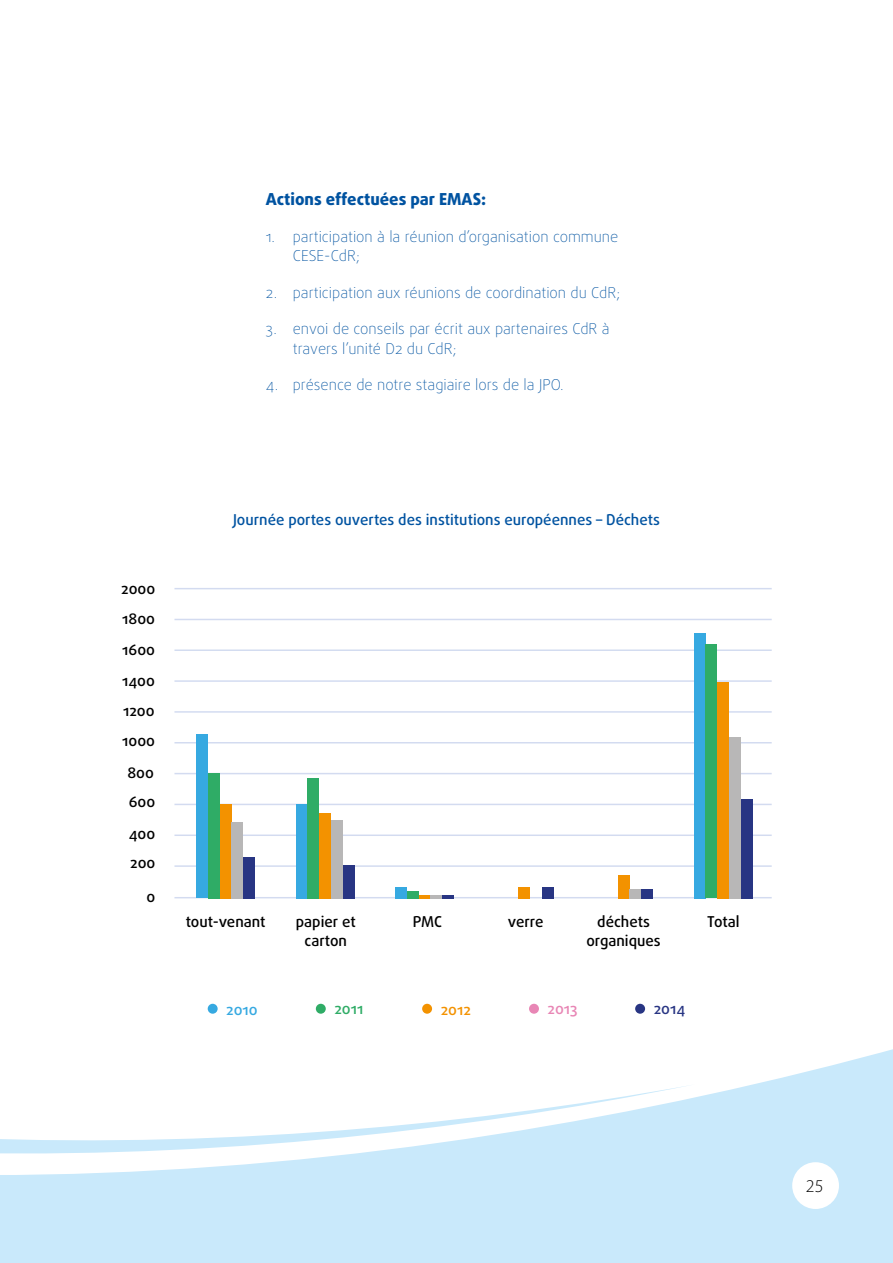
<style>
.page{position:relative;width:893px;height:1263px;background:#fff}
.page>*{position:absolute;margin:0;border:0;box-sizing:border-box;transform-origin:0 0}
.t1{font:300 18px "Myriad Pro";color:#000}
.t2{font:800 16.5px "Daxline Pro";color:#0053a1}
.t3{font:100 15px/19.5px "Daxline Pro";color:#0053a1}
.t4{font:500 15px/19.5px "Daxline Pro";color:#000;text-align:center}
.t5{font:500 15px "Daxline Pro";color:#0053a1}
.t6{font:500 15px "Daxline Pro";color:#36a9e1}
.t7{font:500 15px "Daxline Pro";color:#2fac66}
.t8{font:500 15px "Daxline Pro";color:#f39200}
.t9{font:500 15px "Daxline Pro";color:#e886b5}
.t10{font:500 15px "Daxline Pro";color:#283583}
</style>
<div class="page">
<svg style="left:0;top:1049px;width:893px;height:214px;fill:#c9e9fb"></svg>
<div style="left:792px;top:1162px;width:47px;height:47px;background:#fff;border-radius:50%"></div>
<hr style="left:174px;top:711px;width:598px;height:2px;background:#c8d3ed">
<hr style="left:174px;top:680px;width:598px;height:2px;background:#c8d3ed">
<hr style="left:174px;top:649px;width:598px;height:2px;background:#c8d3ed">
<hr style="left:174px;top:619px;width:598px;height:1px;background:#c8d3ed">
<hr style="left:174px;top:588px;width:598px;height:1px;background:#c8d3ed">
<hr style="left:174px;top:742px;width:598px;height:1px;background:#c8d3ed">
<hr style="left:174px;top:773px;width:598px;height:1px;background:#c8d3ed">
<hr style="left:174px;top:804px;width:598px;height:1px;background:#c8d3ed">
<hr style="left:174px;top:834px;width:598px;height:2px;background:#c8d3ed">
<hr style="left:174px;top:865px;width:598px;height:2px;background:#c8d3ed">
<hr style="left:174px;top:897px;width:598px;height:1px;background:#c8d3ed">
<div style="left:196px;top:734px;width:12px;height:164px;background:#36a9e1"></div>
<div style="left:296px;top:804px;width:11px;height:94px;background:#36a9e1"></div>
<div style="left:395px;top:887px;width:12px;height:11px;background:#36a9e1"></div>
<div style="left:694px;top:632px;width:11px;height:266px;background:#36a9e1"></div>
<div style="left:208px;top:773px;width:12px;height:125px;background:#2fac66"></div>
<div style="left:307px;top:778px;width:12px;height:120px;background:#2fac66"></div>
<div style="left:407px;top:891px;width:12px;height:7px;background:#2fac66"></div>
<div style="left:705px;top:644px;width:12px;height:254px;background:#2fac66"></div>
<div style="left:220px;top:804px;width:11px;height:94px;background:#f39200"></div>
<div style="left:319px;top:813px;width:12px;height:85px;background:#f39200"></div>
<div style="left:518px;top:887px;width:12px;height:11px;background:#f39200"></div>
<div style="left:717px;top:682px;width:12px;height:216px;background:#f39200"></div>
<div style="left:618px;top:875px;width:11px;height:23px;background:#f39200"></div>
<div style="left:231px;top:822px;width:12px;height:76px;background:#b8b7b7"></div>
<div style="left:331px;top:820px;width:12px;height:78px;background:#b8b7b7"></div>
<div style="left:729px;top:737px;width:12px;height:161px;background:#b8b7b7"></div>
<div style="left:629px;top:889px;width:12px;height:9px;background:#b8b7b7"></div>
<div style="left:243px;top:857px;width:12px;height:41px;background:#283583"></div>
<div style="left:343px;top:865px;width:11px;height:33px;background:#283583"></div>
<svg style="left:419px;top:895px;width:35px;height:3px"></svg>
<div style="left:542px;top:887px;width:11px;height:11px;background:#283583"></div>
<div style="left:741px;top:799px;width:11px;height:99px;background:#283583"></div>
<div style="left:641px;top:889px;width:12px;height:9px;background:#283583"></div>
<div style="left:208px;top:1004px;width:10px;height:10px;background:#36a9e1;border-radius:50%"></div>
<div style="left:316px;top:1004px;width:10px;height:10px;background:#2fac66;border-radius:50%"></div>
<div style="left:422px;top:1004px;width:10px;height:10px;background:#f39200;border-radius:50%"></div>
<div style="left:529px;top:1004px;width:10px;height:10px;background:#e886b5;border-radius:50%"></div>
<div style="left:635px;top:1004px;width:10px;height:10px;background:#283583;border-radius:50%"></div>
<p class="t2" style="left:266px;top:188px;width:222px">Actions effectuées par EMAS:</p>
<p class="t3" style="left:293px;top:227px;width:327px;text-indent:-27px">1. participation à la réunion d’organisation commune<br>CESE-CdR;</p>
<p class="t3" style="left:266px;top:283px;width:356px">2. participation aux réunions de coordination du CdR;</p>
<p class="t3" style="left:293px;top:319px;width:318px;text-indent:-27px">3. envoi de conseils par écrit aux partenaires CdR à travers l’unité D2 du CdR;</p>
<p class="t3" style="left:266px;top:375px;width:299px">4. présence de notre stagiaire lors de la JPO.</p>
<p class="t4" style="left:121px;top:579px;width:36px">2000</p>
<p class="t4" style="left:122px;top:609px;width:34px">1800</p>
<p class="t4" style="left:122px;top:640px;width:34px">1600</p>
<p class="t4" style="left:122px;top:671px;width:34px">1400</p>
<p class="t4" style="left:123px;top:701px;width:33px">1200</p>
<p class="t4" style="left:122px;top:725px;width:34px;line-height:32px">1000<br>800</p>
<p class="t4" style="left:129px;top:785px;width:28px;line-height:32.5px;text-align:left">600<br>400</p>
<p class="t4" style="left:130px;top:853px;width:27px">200</p>
<p class="t4" style="left:147px;top:887px;width:10px">0</p>
<p class="t5" style="left:233px;top:510px;width:428px">Journée portes ouvertes des institutions européennes – Déchets</p>
<p class="t4" style="left:186px;top:912px;width:81px">tout-venant</p>
<p class="t4" style="left:296px;top:912px;width:62px">papier et carton</p>
<p class="t4" style="left:413px;top:912px;width:31px">PMC</p>
<p class="t4" style="left:508px;top:912px;width:37px">verre</p>
<p class="t4" style="left:586px;top:912px;width:76px">déchets organiques</p>
<p class="t4" style="left:707px;top:912px;width:34px">Total</p>
<p class="t6" style="left:226px;top:999px;width:33px">2010</p>
<p class="t7" style="left:334px;top:999px;width:30px">2011</p>
<p class="t8" style="left:441px;top:999px;width:32px">2012</p>
<p class="t9" style="left:548px;top:998px;width:32px">2013</p>
<p class="t10" style="left:654px;top:998px;width:33px">2014</p>
<p class="t1" style="left:806px;top:1176px;width:19px">25</p>
</div>
